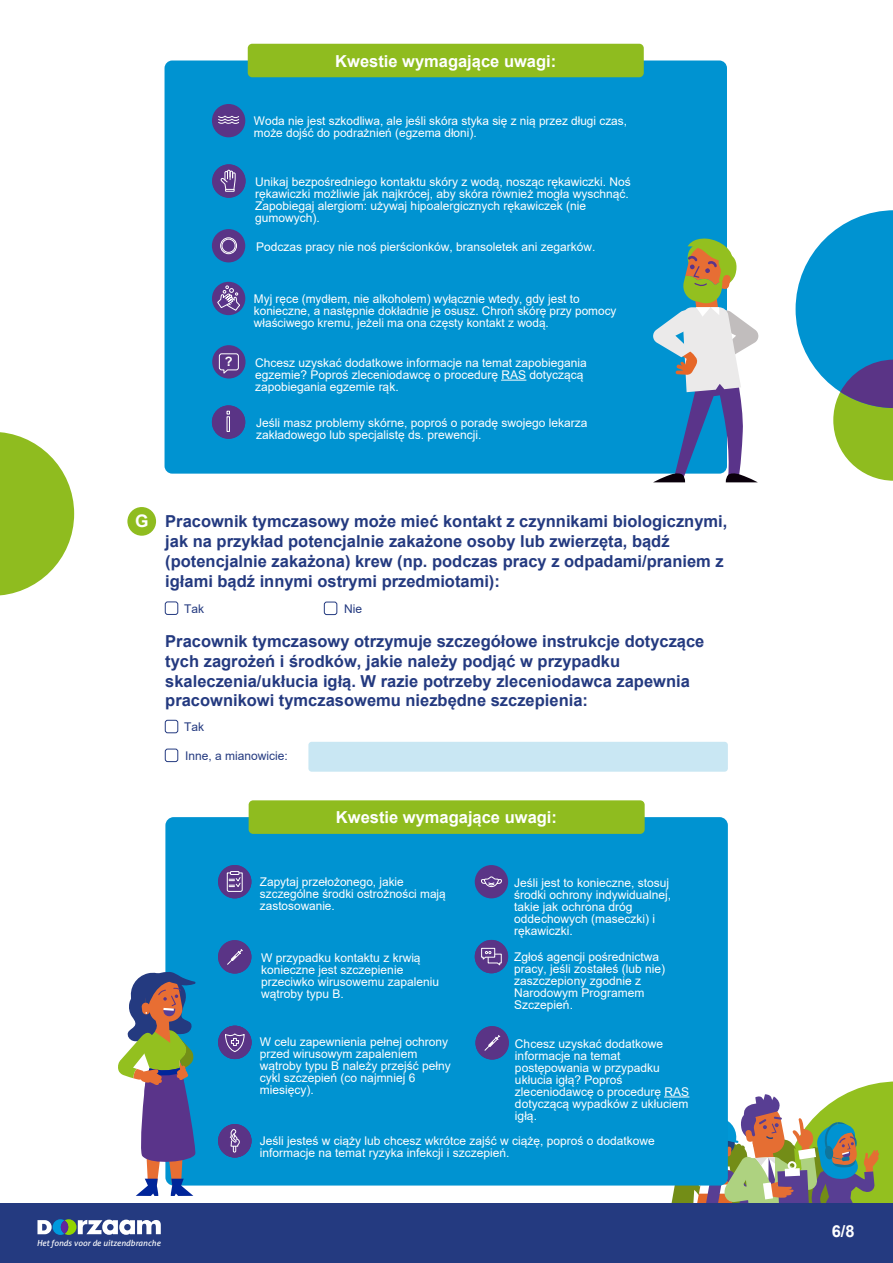
<style>
.page{position:relative;width:893px;height:1263px;background:#fff}
.page>*{position:absolute;margin:0;border:0;box-sizing:border-box;transform-origin:0 0}
.t1{font:700 17.25px "Arial";color:#fff}
.t2{font:700 16.5px/19.8px "Arial";color:#243a80}
.t3{font:700 16.5px "Arial";color:#fff}
.t4{font:700 12.75px "Arial";color:#fff}
.t5{font:12px/12px "Arial";color:#fff}
.t6{font:12px "Arial";color:#243a80}
.t7{font:italic 8.4px "Aller";color:#fff}
</style>
<div class="page">
<svg style="left:0;top:432px;width:74px;height:164px"></svg>
<svg style="left:796px;top:210px;width:97px;height:271px"></svg>
<div style="left:165px;top:61px;width:562px;height:413px;background:#0093d1;border-radius:8px"></div>
<div style="left:248px;top:44px;width:396px;height:33px;background:#8fbc1f;border-radius:4px"></div>
<div style="left:212px;top:104px;width:33px;height:33px;background:#5a3486;border-radius:50%"></div>
<svg style="left:218px;top:115px;width:21px;height:9px"></svg>
<div style="left:212px;top:229px;width:33px;height:33px;background:#5a3486;border-radius:50%"></div>
<div style="left:222px;top:239px;width:13px;height:14px;border:1px solid #fff;border-radius:50%"></div>
<div style="left:220px;top:238px;width:17px;height:16px;border:1px solid #fff;border-radius:50%"></div>
<div style="left:212px;top:164px;width:34px;height:34px;background:#5a3486;border-radius:50%"></div>
<svg style="left:220px;top:170px;width:16px;height:22px"></svg>
<div style="left:212px;top:282px;width:33px;height:33px;background:#5a3486;border-radius:50%"></div>
<svg style="left:217px;top:281px;width:23px;height:30px"></svg>
<div style="left:212px;top:345px;width:34px;height:33px;background:#5a3486;border-radius:50%"></div>
<svg style="left:219px;top:353px;width:20px;height:21px"></svg>
<svg style="left:501px;top:380px;width:25px;height:1px"></svg>
<div style="left:212px;top:405px;width:33px;height:34px;background:#5a3486;border-radius:50%"></div>
<svg style="left:226px;top:411px;width:4px;height:21px"></svg>
<svg style="left:653px;top:238px;width:105px;height:244px"></svg>
<div style="left:127px;top:507px;width:29px;height:29px;background:#8fbc1f;border-radius:50%"></div>
<div style="left:165px;top:601px;width:13px;height:14px;border:1px solid #243a80;border-radius:2px"></div>
<div style="left:324px;top:602px;width:13px;height:13px;border:1px solid #243a80;border-radius:2px"></div>
<div style="left:165px;top:720px;width:13px;height:13px;border:1px solid #243a80;border-radius:2px"></div>
<div style="left:308px;top:742px;width:420px;height:30px;background:#c9e7f3;border-radius:3px"></div>
<div style="left:165px;top:749px;width:13px;height:13px;border:1px solid #243a80;border-radius:2px"></div>
<div style="left:0;top:1203px;width:893px;height:60px;background:#243a80"></div>
<svg style="left:37px;top:1219px;width:124px;height:16px"></svg>
<svg style="left:61px;top:1220px;width:7px;height:14px"></svg>
<div style="left:165px;top:817px;width:563px;height:368px;background:#0093d1;border-radius:8px"></div>
<div style="left:249px;top:800px;width:396px;height:34px;background:#8fbc1f;border-radius:4px"></div>
<div style="left:218px;top:865px;width:33px;height:33px;background:#5a3486;border-radius:50%"></div>
<svg style="left:227px;top:871px;width:16px;height:21px"></svg>
<div style="left:218px;top:940px;width:33px;height:33px;background:#5a3486;border-radius:50%"></div>
<svg style="left:218px;top:1026px;width:34px;height:33px"></svg>
<div style="left:218px;top:1026px;width:33px;height:33px;background:#5a3486;border-radius:50%"></div>
<svg style="left:225px;top:949px;width:20px;height:103px"></svg>
<div style="left:475px;top:865px;width:33px;height:33px;background:#5a3486;border-radius:50%"></div>
<svg style="left:481px;top:876px;width:21px;height:11px"></svg>
<div style="left:218px;top:1124px;width:33px;height:33px;background:#5a3486;border-radius:50%"></div>
<svg style="left:229px;top:1129px;width:11px;height:23px"></svg>
<div style="left:475px;top:940px;width:33px;height:33px;background:#5a3486;border-radius:50%"></div>
<svg style="left:481px;top:948px;width:21px;height:18px"></svg>
<svg style="left:663px;top:1081px;width:230px;height:122px"></svg>
<div style="left:475px;top:1026px;width:34px;height:33px;background:#5a3486;border-radius:50%"></div>
<svg style="left:484px;top:1035px;width:17px;height:16px"></svg>
<svg style="left:118px;top:970px;width:78px;height:226px"></svg>
<h2 class="t3" style="left:335px;top:49px;width:223px">Kwestie wymagające uwagi:</h2>
<p class="t5" style="left:254px;top:115px;width:375px">Woda nie jest szkodliwa, ale jeśli skóra styka się z nią przez długi czas, może dojść do podrażnień (egzema dłoni).</p>
<p class="t5" style="left:255px;top:176px;width:377px">Unikaj bezpośredniego kontaktu skóry z wodą, nosząc rękawiczki. Noś rękawiczki możliwie jak najkrócej, aby skóra również mogła wyschnąć.<br>Zapobiegaj alergiom: używaj hipoalergicznych rękawiczek (nie gumowych).</p>
<p class="t5" style="left:256px;top:241px;width:341px">Podczas pracy nie noś pierścionków, bransoletek ani zegarków.</p>
<p class="t5" style="left:254px;top:293px;width:364px">Myj ręce (mydłem, nie alkoholem) wyłącznie wtedy, gdy jest to konieczne, a następnie dokładnie je osusz. Chroń skórę przy pomocy właściwego kremu, jeżeli ma ona częsty kontakt z wodą.</p>
<p class="t4" style="left:225px;top:353px;width:9px">?</p>
<p class="t5" style="left:255px;top:357px;width:333px">Chcesz uzyskać dodatkowe informacje na temat zapobiegania egzemie? Poproś zleceniodawcę o procedurę RAS dotyczącą zapobiegania egzemie rąk.</p>
<p class="t5" style="left:256px;top:417px;width:333px">Jeśli masz problemy skórne, poproś o poradę swojego lekarza zakładowego lub specjalistę ds. prewencji.</p>
<h1 class="t1" style="left:135px;top:509px;width:15px">G</h1>
<p class="t2" style="left:165px;top:512px;width:564px">Pracownik tymczasowy może mieć kontakt z czynnikami biologicznymi, jak na przykład potencjalnie zakażone osoby lub zwierzęta, bądź (potencjalnie zakażona) krew (np. podczas pracy z odpadami/praniem z igłami bądź innymi ostrymi przedmiotami):</p>
<p class="t6" style="left:184px;top:600px;width:22px">Tak</p>
<p class="t6" style="left:344px;top:600px;width:19px">Nie</p>
<p class="t2" style="left:165px;top:631px;width:541px">Pracownik tymczasowy otrzymuje szczegółowe instrukcje dotyczące tych zagrożeń i środków, jakie należy podjąć w przypadku skaleczenia/ukłucia igłą. W razie potrzeby zleceniodawca zapewnia pracownikowi tymczasowemu niezbędne szczepienia:</p>
<p class="t6" style="left:184px;top:719px;width:22px">Tak</p>
<p class="t6" style="left:185px;top:747px;width:104px">Inne, a mianowicie:</p>
<h2 class="t3" style="left:336px;top:806px;width:223px">Kwestie wymagające uwagi:</h2>
<p class="t5" style="left:260px;top:876px;width:187px">Zapytaj przełożonego, jakie szczególne środki ostrożności mają zastosowanie.</p>
<p class="t5" style="left:514px;top:876px;width:158px">Jeśli jest to konieczne, stosuj środki ochrony indywidualnej, takie jak ochrona dróg oddechowych (maseczki) i rękawiczki.</p>
<p class="t5" style="left:514px;top:951px;width:152px">Zgłoś agencji pośrednictwa pracy, jeśli zostałeś (lub nie) zaszczepiony zgodnie z<br>Narodowym Programem<br>Szczepień.</p>
<p class="t5" style="left:515px;top:1037px;width:176px">Chcesz uzyskać dodatkowe informacje na temat postępowania w przypadku ukłucia igłą? Poproś zleceniodawcę o procedurę RAS dotyczącą wypadków z ukłuciem igłą.</p>
<p class="t5" style="left:261px;top:951px;width:180px">W przypadku kontaktu z krwią konieczne jest szczepienie przeciwko wirusowemu zapaleniu wątroby typu B.</p>
<p class="t5" style="left:260px;top:1036px;width:192px">W celu zapewnienia pełnej ochrony przed wirusowym zapaleniem wątroby typu B należy przejść pełny cykl szczepień (co najmniej 6 miesięcy).</p>
<p class="t5" style="left:260px;top:1134px;width:396px">Jeśli jesteś w ciąży lub chcesz wkrótce zajść w ciążę, poproś o dodatkowe informacje na temat ryzyka infekcji i szczepień.</p>
<p class="t7" style="left:37px;top:1237px;width:125px">Het fonds voor de uitzendbranche</p>
<h2 class="t3" style="left:832px;top:1219px;width:24px">6/8</h2>
</div>
